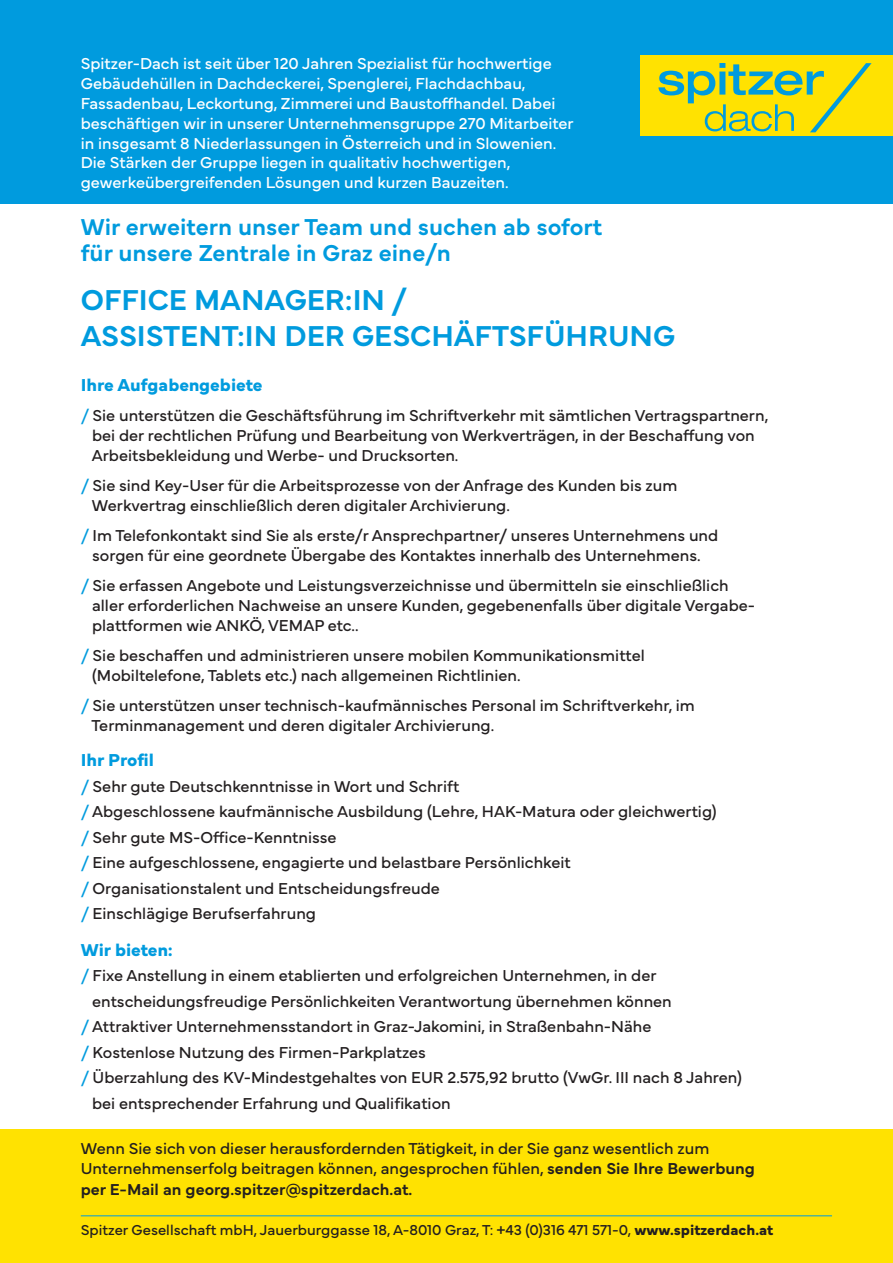
<style>
.page{position:relative;width:893px;height:1263px;background:#fff}
.page>*{position:absolute;margin:0;border:0;box-sizing:border-box;transform-origin:0 0}
.t1{font:600 30px "Mundial";color:#009bde}
.t2{font:600 24px "Mundial";color:#009bde}
.t3{font:700 18px "Mundial";color:#009bde}
.t4{font:16.5px "Mundial";color:#231f20}
.t5{font:16.5px "Mundial";color:#fff}
.t6{font:600 16.5px "Mundial";color:#231f20}
.t7{font:15px "Mundial";color:#231f20}
.s1{color:#009bde}
.s2{font-weight:600}
.s3{font-weight:700}
</style>
<div class="page">
<div style="left:0;top:0;width:893px;height:203px;background:#009bde"></div>
<div style="left:0;top:1129px;width:893px;height:134px;background:#ffe201"></div>
<hr style="left:81px;top:1215px;width:751px;height:1px;background:#009bde">
<div style="left:640px;top:55px;width:253px;height:80px;background:#ffe201"></div>
<svg style="left:658px;top:63px;width:214px;height:69px"></svg>
<p class="t5" style="left:81px;top:51px;width:472px">Spitzer-Dach ist seit über 120 Jahren Spezialist für hochwertige</p>
<p class="t5" style="left:81px;top:71px;width:446px">Gebäudehüllen in Dachdeckerei, Spenglerei, Flachdachbau,</p>
<p class="t5" style="left:81px;top:91px;width:476px">Fassadenbau, Leckortung, Zimmerei und Baustoffhandel. Dabei</p>
<p class="t5" style="left:81px;top:110px;width:494px">beschäftigen wir in unserer Unternehmensgruppe 270 Mitarbeiter</p>
<p class="t5" style="left:81px;top:130px;width:477px">in insgesamt 8 Niederlassungen in Österreich und in Slowenien.</p>
<p class="t5" style="left:81px;top:150px;width:431px">Die Stärken der Gruppe liegen in qualitativ hochwertigen,</p>
<p class="t5" style="left:81px;top:170px;width:429px">gewerkeübergreifenden Lösungen und kurzen Bauzeiten.</p>
<p class="t2" style="left:81px;top:208px;width:523px">Wir erweitern unser Team und suchen ab sofort</p>
<p class="t2" style="left:81px;top:234px;width:372px">für unsere Zentrale in Graz eine/n</p>
<p class="t1" style="left:81px;top:277px;width:328px">OFFICE MANAGER:IN /</p>
<p class="t1" style="left:81px;top:313px;width:596px">ASSISTENT:IN DER GESCHÄFTSFÜHRUNG</p>
<p class="t3" style="left:81px;top:370px;width:183px">Ihre Aufgabengebiete</p>
<p class="t4" style="left:81px;top:402px;width:689px"><span class="s1">/</span> Sie unterstützen die Geschäftsführung im Schriftverkehr mit sämtlichen Vertragspartnern,</p>
<p class="t4" style="left:92px;top:422px;width:664px">bei der rechtlichen Prüfung und Bearbeitung von Werkverträgen, in der Beschaffung von</p>
<p class="t4" style="left:92px;top:442px;width:368px">Arbeitsbekleidung und Werbe- und Drucksorten.</p>
<p class="t4" style="left:81px;top:472px;width:598px"><span class="s1">/</span> Sie sind Key-User für die Arbeitsprozesse von der Anfrage des Kunden bis zum</p>
<p class="t4" style="left:92px;top:492px;width:420px">Werkvertrag einschließlich deren digitaler Archivierung.</p>
<p class="t4" style="left:81px;top:522px;width:639px"><span class="s1">/</span> Im Telefonkontakt sind Sie als erste/r Ansprechpartner/ unseres Unternehmens und</p>
<p class="t4" style="left:92px;top:542px;width:610px">sorgen für eine geordnete Übergabe des Kontaktes innerhalb des Unternehmens.</p>
<p class="t4" style="left:81px;top:573px;width:649px"><span class="s1">/</span> Sie erfassen Angebote und Leistungsverzeichnisse und übermitteln sie einschließlich</p>
<p class="t4" style="left:92px;top:592px;width:665px">aller erforderlichen Nachweise an unsere Kunden, gegebenenfalls über digitale Vergabe-</p>
<p class="t4" style="left:92px;top:612px;width:268px">plattformen wie ANKÖ, VEMAP etc..</p>
<p class="t4" style="left:81px;top:642px;width:565px"><span class="s1">/</span> Sie beschaffen und administrieren unsere mobilen Kommunikationsmittel</p>
<p class="t4" style="left:92px;top:662px;width:430px">(Mobiltelefone, Tablets etc.) nach allgemeinen Richtlinien.</p>
<p class="t4" style="left:81px;top:693px;width:616px"><span class="s1">/</span> Sie unterstützen unser technisch-kaufmännisches Personal im Schriftverkehr, im</p>
<p class="t4" style="left:92px;top:712px;width:404px">Terminmanagement und deren digitaler Archivierung.</p>
<p class="t3" style="left:81px;top:746px;width:75px">Ihr Profil</p>
<p class="t4" style="left:81px;top:773px;width:380px"><span class="s1">/</span> Sehr gute Deutschkenntnisse in Wort und Schrift</p>
<p class="t4" style="left:81px;top:798px;width:637px"><span class="s1">/</span> Abgeschlossene kaufmännische Ausbildung (Lehre, HAK-Matura oder gleichwertig)</p>
<p class="t4" style="left:81px;top:824px;width:257px"><span class="s1">/</span> Sehr gute MS-Office-Kenntnisse</p>
<p class="t4" style="left:81px;top:849px;width:492px"><span class="s1">/</span> Eine aufgeschlossene, engagierte und belastbare Persönlichkeit</p>
<p class="t4" style="left:81px;top:875px;width:361px"><span class="s1">/</span> Organisationstalent und Entscheidungsfreude</p>
<p class="t4" style="left:81px;top:900px;width:237px"><span class="s1">/</span> Einschlägige Berufserfahrung</p>
<p class="t3" style="left:81px;top:935px;width:94px">Wir bieten:</p>
<p class="t4" style="left:81px;top:963px;width:577px"><span class="s1">/</span> Fixe Anstellung in einem etablierten und erfolgreichen Unternehmen, in der</p>
<p class="t4" style="left:92px;top:988px;width:581px">entscheidungsfreudige Persönlichkeiten Verantwortung übernehmen können</p>
<p class="t4" style="left:81px;top:1014px;width:572px"><span class="s1">/</span> Attraktiver Unternehmensstandort in Graz-Jakomini, in Straßenbahn-Nähe</p>
<p class="t4" style="left:81px;top:1039px;width:347px"><span class="s1">/</span> Kostenlose Nutzung des Firmen-Parkplatzes</p>
<p class="t4" style="left:81px;top:1065px;width:662px"><span class="s1">/</span> Überzahlung des KV-Mindestgehaltes von EUR 2.575,92 brutto (VwGr. III nach 8 Jahren)</p>
<p class="t4" style="left:92px;top:1090px;width:360px">bei entsprechender Erfahrung und Qualifikation</p>
<p class="t4" style="left:81px;top:1135px;width:630px">Wenn Sie sich von dieser herausfordernden Tätigkeit, in der Sie ganz wesentlich zum</p>
<p class="t4" style="left:81px;top:1155px;width:676px">Unternehmenserfolg beitragen können, angesprochen fühlen, <span class="s2">senden Sie Ihre Bewerbung</span></p>
<p class="t6" style="left:81px;top:1177px;width:333px">per E-Mail an georg.spitzer@spitzerdach.at.</p>
<p class="t7" style="left:81px;top:1218px;width:694px">Spitzer Gesellschaft mbH, Jauerburggasse 18, A-8010 Graz, T: +43 (0)316 471 571-0, <span class="s3">www.spitzerdach.at</span></p>
</div>
